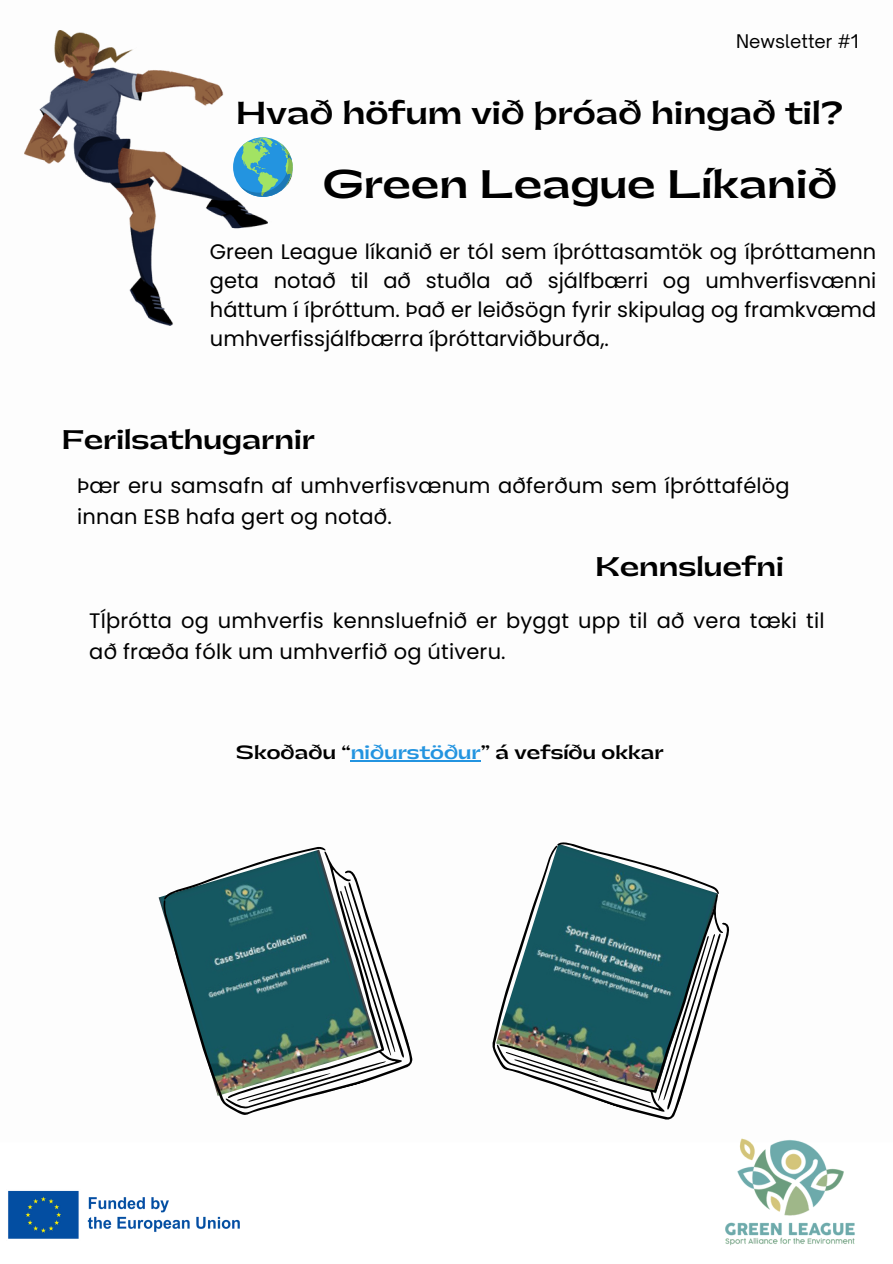
<style>
.page{position:relative;width:893px;height:1264px;background:#fff}
.page>*{position:absolute;margin:0;border:0;box-sizing:border-box;transform-origin:0 0}
.t1{font:700 37.5px "Gatwick";color:#000}
.t2{font:700 30px "Gatwick";color:#000}
.t3{font:700 25.5px "Gatwick";color:#000}
.t4{font:21px/29.2px "Poppins";letter-spacing:.01em;color:#000}
.t5{font:700 18px "Gatwick";color:#000}
.t6{font:18px "Open Sauce One";color:#000}
.s1{color:#2394e0}
</style>
<div class="page">
<img style="left:725px;top:1138px;width:130px;height:108px">
<img style="left:8px;top:1190px;width:232px;height:49px">
<img style="left:24px;top:31px;width:244px;height:294px">
<div style="left:233px;top:137px;width:59px;height:60px;background:#2394e0;border-radius:50%"></div>
<svg style="left:240px;top:137px;width:53px;height:60px"></svg>
<svg style="left:222px;top:1031px;width:187px;height:82px"></svg>
<svg style="left:161px;top:846px;width:244px;height:256px"></svg>
<svg style="left:492px;top:846px;width:237px;height:271px"></svg>
<svg style="left:556px;top:842px;width:164px;height:57px"></svg>
<svg style="left:505px;top:932px;width:222px;height:178px"></svg>
<hr style="left:351px;top:760px;width:130px;height:1px;background:#2394e0">
<p class="t6" style="left:736px;top:30px;width:124px">Newsletter #1</p>
<p class="t2" style="left:236px;top:98px;width:609px">Hvað höfum við þróað hingað til?</p>
<p class="t1" style="left:323px;top:166px;width:516px">Green League Líkanið</p>
<p class="t4" style="left:210px;top:237px;width:667px;text-align:justify">Green League líkanið er tól sem íþróttasamtök og íþróttamenn geta notað til að stuðla að sjálfbærri og umhverfisvænni háttum í íþróttum. Það er leiðsögn fyrir skipulag og framkvæmd umhverfissjálfbærra íþróttarviðburða,.</p>
<p class="t3" style="left:62px;top:427px;width:255px">Ferilsathugarnir</p>
<p class="t4" style="left:77px;top:470px;width:714px;line-height:31.5px">Þær eru samsafn af umhverfisvænum aðferðum sem íþróttafélög innan ESB hafa gert og notað.</p>
<p class="t3" style="left:595px;top:554px;width:190px">Kennsluefni</p>
<p class="t4" style="left:89px;top:604px;width:736px;line-height:31.5px">TÍþrótta og umhverfis kennsluefnið er byggt upp til að vera tæki til að fræða fólk um umhverfið og útiveru.</p>
<p class="t5" style="left:236px;top:743px;width:429px">Skoðaðu “<span class="s1">niðurstöður</span>” á vefsíðu okkar</p>
</div>
